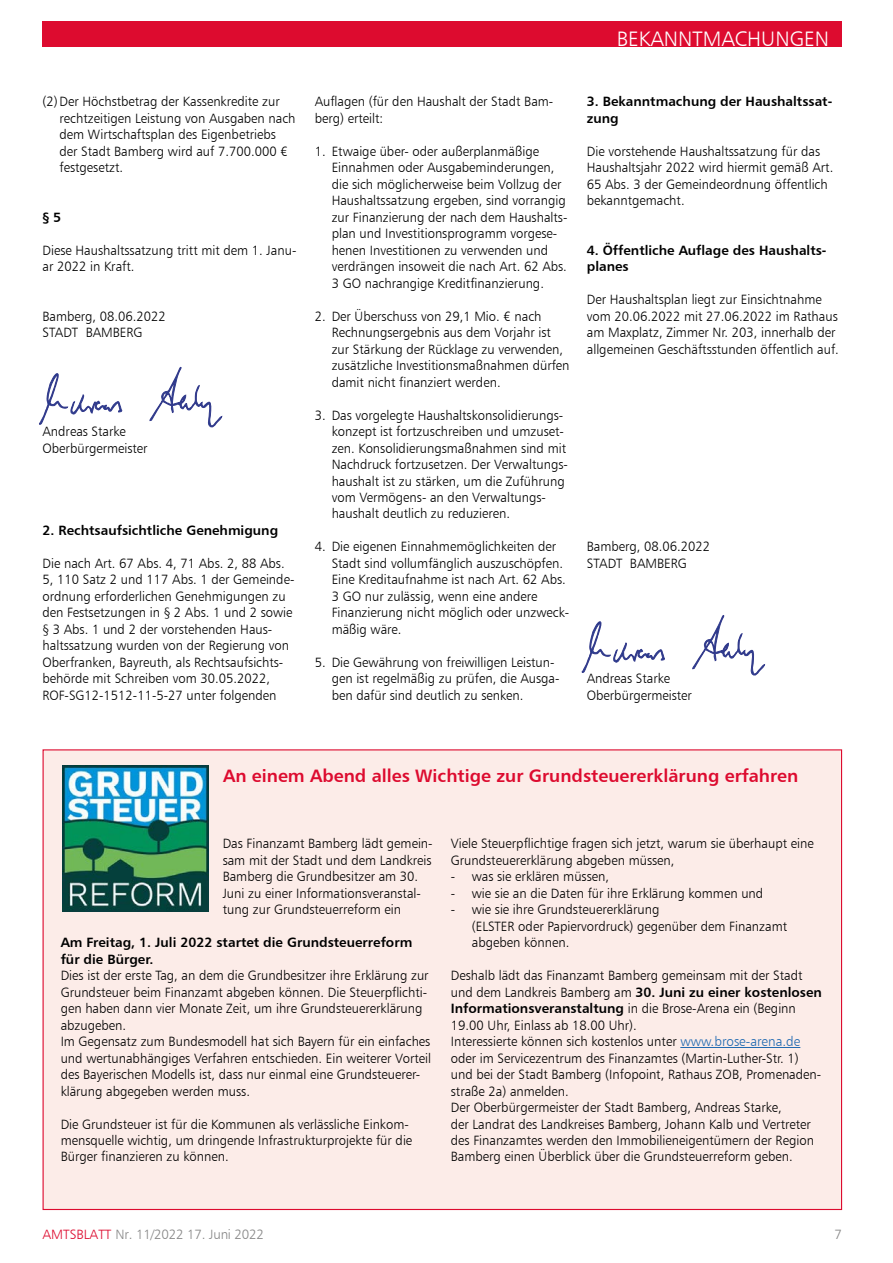
<style>
.page{position:relative;width:893px;height:1263px;background:#fff}
.page>*{position:absolute;margin:0;border:0;box-sizing:border-box;transform-origin:0 0}
.t1{font:21px "Humanist 777 BT Light B";color:#fff}
.t2{font:18px "Humanist 777 BT Bold B";color:#dd0b2f}
.t3{font:13.5px/16.5px "Humanist 777 BT Light B";color:#000}
.t4{font:13.5px/16.5px "Humanist 777 BT Bold B";color:#000}
.t5{font:13.5px "Humanist 777 BT Light B";letter-spacing:-.02em;color:#878787}
.s1{font-family:"Humanist 777 BT Bold B"}
.s2{color:#1f69b1}
.s3{color:#dd0b2f}
</style>
<div class="page">
<div style="left:43px;top:21px;width:799px;height:26px;background:#dd0b2f"></div>
<svg style="left:39px;top:373px;width:83px;height:52px"></svg>
<svg style="left:149px;top:366px;width:74px;height:62px"></svg>
<svg style="left:582px;top:621px;width:83px;height:52px"></svg>
<svg style="left:692px;top:615px;width:73px;height:61px"></svg>
<div style="left:43px;top:750px;width:798px;height:459px;background:#fcece8"></div>
<hr style="left:680px;top:1047px;width:120px;height:1px;background:#1f69b1">
<img style="left:62px;top:766px;width:146px;height:146px">
<h1 class="t1" style="left:617px;top:26px;width:214px">BEKANNTMACHUNGEN</h1>
<p class="t3" style="left:60px;top:93px;width:238px;text-indent:-17px">(2)Der Höchstbetrag der Kassenkredite zur rechtzeitigen Leistung von Ausgaben nach dem Wirtschaftsplan des Eigenbetriebs der Stadt Bamberg wird auf 7.700.000 € festgesetzt.</p>
<p class="t4" style="left:43px;top:208px;width:20px">§ 5</p>
<p class="t3" style="left:43px;top:242px;width:255px">Diese Haushaltssatzung tritt mit dem 1. Janu&shy;ar 2022 in Kraft.</p>
<p class="t3" style="left:43px;top:307px;width:125px">Bamberg, 08.06.2022</p>
<p class="t3" style="left:43px;top:324px;width:102px">STADT BAMBERG</p>
<p class="t3" style="left:43px;top:423px;width:85px">Andreas Starke</p>
<p class="t3" style="left:43px;top:439px;width:107px">Oberbürgermeister</p>
<p class="t4" style="left:43px;top:522px;width:237px">2. Rechtsaufsichtliche Genehmigung</p>
<p class="t3" style="left:43px;top:555px;width:253px">Die nach Art. 67 Abs. 4, 71 Abs. 2, 88 Abs.<br>5, 110 Satz 2 und 117 Abs. 1 der Gemeinde&shy;ordnung erforderlichen Genehmigungen zu den Festsetzungen in § 2 Abs. 1 und 2 sowie § 3 Abs. 1 und 2 der vorstehenden Haus&shy;haltssatzung wurden von der Regierung von Oberfranken, Bayreuth, als Rechtsaufsichts&shy;behörde mit Schreiben vom 30.05.2022, ROF-SG12-1512-11-5-27 unter folgenden</p>
<p class="t3" style="left:315px;top:93px;width:240px">Auflagen (für den Haushalt der Stadt Bam&shy;berg) erteilt:</p>
<p class="t3" style="left:332px;top:143px;width:237px;text-indent:-17px">1. Etwaige über- oder außerplanmäßige Einnahmen oder Ausgabeminderungen, die sich möglicherweise beim Vollzug der Haushaltssatzung ergeben, sind vorrangig zur Finanzierung der nach dem Haushalts&shy;plan und Investitionsprogramm vorgese&shy;henen Investitionen zu verwenden und verdrängen insoweit die nach Art. 62 Abs.<br>3 GO nachrangige Kreditfinanzierung.</p>
<p class="t3" style="left:332px;top:307px;width:239px;text-indent:-17px">2. Der Überschuss von 29,1 Mio. € nach Rechnungsergebnis aus dem Vorjahr ist zur Stärkung der Rücklage zu verwenden, zusätzliche Investitionsmaßnahmen dürfen damit nicht finanziert werden.</p>
<p class="t3" style="left:332px;top:406px;width:238px;text-indent:-17px">3. Das vorgelegte Haushaltskonsolidierungs&shy;konzept ist fortzuschreiben und umzuset&shy;zen. Konsolidierungsmaßnahmen sind mit Nachdruck fortzusetzen. Der Verwaltungs&shy;haushalt ist zu stärken, um die Zuführung vom Vermögens- an den Verwaltungs&shy;haushalt deutlich zu reduzieren.</p>
<p class="t3" style="left:332px;top:538px;width:239px;text-indent:-17px">4. Die eigenen Einnahmemöglichkeiten der Stadt sind vollumfänglich auszuschöpfen.<br>Eine Kreditaufnahme ist nach Art. 62 Abs.<br>3 GO nur zulässig, wenn eine andere Finanzierung nicht möglich oder unzweck&shy;mäßig wäre.</p>
<p class="t3" style="left:332px;top:654px;width:229px;text-indent:-17px">5. Die Gewährung von freiwilligen Leistun&shy;gen ist regelmäßig zu prüfen, die Ausga&shy;ben dafür sind deutlich zu senken.</p>
<p class="t4" style="left:587px;top:93px;width:247px">3. Bekanntmachung der Haushaltssat&shy;zung</p>
<p class="t3" style="left:587px;top:143px;width:248px">Die vorstehende Haushaltssatzung für das Haushaltsjahr 2022 wird hiermit gemäß Art.<br>65 Abs. 3 der Gemeindeordnung öffentlich bekanntgemacht.</p>
<p class="t4" style="left:587px;top:241px;width:241px">4. Öffentliche Auflage des Haushalts&shy;planes</p>
<p class="t3" style="left:587px;top:291px;width:253px">Der Haushaltsplan liegt zur Einsichtnahme vom 20.06.2022 mit 27.06.2022 im Rathaus am Maxplatz, Zimmer Nr. 203, innerhalb der allgemeinen Geschäftsstunden öffentlich auf.</p>
<p class="t3" style="left:587px;top:538px;width:125px">Bamberg, 08.06.2022</p>
<p class="t3" style="left:587px;top:555px;width:102px">STADT BAMBERG</p>
<p class="t3" style="left:587px;top:670px;width:85px">Andreas Starke</p>
<p class="t3" style="left:587px;top:687px;width:107px">Oberbürgermeister</p>
<p class="t2" style="left:223px;top:765px;width:577px">An einem Abend alles Wichtige zur Grundsteuererklärung erfahren</p>
<p class="t3" style="left:223px;top:835px;width:212px">Das Finanzamt Bamberg lädt gemein&shy;sam mit der Stadt und dem Landkreis Bamberg die Grundbesitzer am 30.<br>Juni zu einer Informationsveranstal&shy;tung zur Grundsteuerreform ein</p>
<p class="t4" style="left:61px;top:934px;width:353px">Am Freitag, 1. Juli 2022 startet die Grundsteuerreform für die Bürger.</p>
<p class="t3" style="left:61px;top:967px;width:369px">Dies ist der erste Tag, an dem die Grundbesitzer ihre Erklärung zur Grundsteuer beim Finanzamt abgeben können. Die Steuerpflichti&shy;gen haben dann vier Monate Zeit, um ihre Grundsteuererklärung abzugeben.</p>
<p class="t3" style="left:61px;top:1033px;width:372px">Im Gegensatz zum Bundesmodell hat sich Bayern für ein einfaches und wertunabhängiges Verfahren entschieden. Ein weiterer Vorteil des Bayerischen Modells ist, dass nur einmal eine Grundsteuerer&shy;klärung abgegeben werden muss.</p>
<p class="t3" style="left:61px;top:1115px;width:353px">Die Grundsteuer ist für die Kommunen als verlässliche Einkom&shy;mensquelle wichtig, um dringende Infrastrukturprojekte für die<br>Bürger finanzieren zu können.</p>
<p class="t3" style="left:451px;top:835px;width:364px">Viele Steuerpflichtige fragen sich jetzt, warum sie überhaupt eine<br>Grundsteuererklärung abgeben müssen,</p>
<p class="t3" style="left:451px;top:868px;width:160px">- was sie erklären müssen,</p>
<p class="t3" style="left:451px;top:884px;width:314px">- wie sie an die Daten für ihre Erklärung kommen und</p>
<p class="t3" style="left:472px;top:901px;width:317px;text-indent:-21px">- wie sie ihre Grundsteuererklärung<br>(ELSTER oder Papiervordruck) gegenüber dem Finanzamt abgeben können.</p>
<p class="t3" style="left:451px;top:967px;width:373px">Deshalb lädt das Finanzamt Bamberg gemeinsam mit der Stadt und dem Landkreis Bamberg am <span class="s1">30. Juni zu einer kostenlosen Informationsveranstaltung</span> in die Brose-Arena ein (Beginn 19.00 Uhr, Einlass ab 18.00 Uhr).</p>
<p class="t3" style="left:451px;top:1033px;width:372px">Interessierte können sich kostenlos unter <span class="s2">www.brose-arena.de </span>oder im Servicezentrum des Finanzamtes (Martin-Luther-Str. 1) und bei der Stadt Bamberg (Infopoint, Rathaus ZOB, Promenaden&shy;straße 2a) anmelden.</p>
<p class="t3" style="left:451px;top:1099px;width:365px">Der Oberbürgermeister der Stadt Bamberg, Andreas Starke,<br>der Landrat des Landkreises Bamberg, Johann Kalb und Vertreter des Finanzamtes werden den Immobilieneigentümern der Region Bamberg einen Überblick über die Grundsteuerreform geben.</p>
<p class="t5" style="left:43px;top:1226px;width:223px"><span class="s3">AMTSBLATT</span> Nr. 11/2022 17. Juni 2022</p>
<p class="t5" style="left:834px;top:1226px;width:9px">7</p>
</div>
